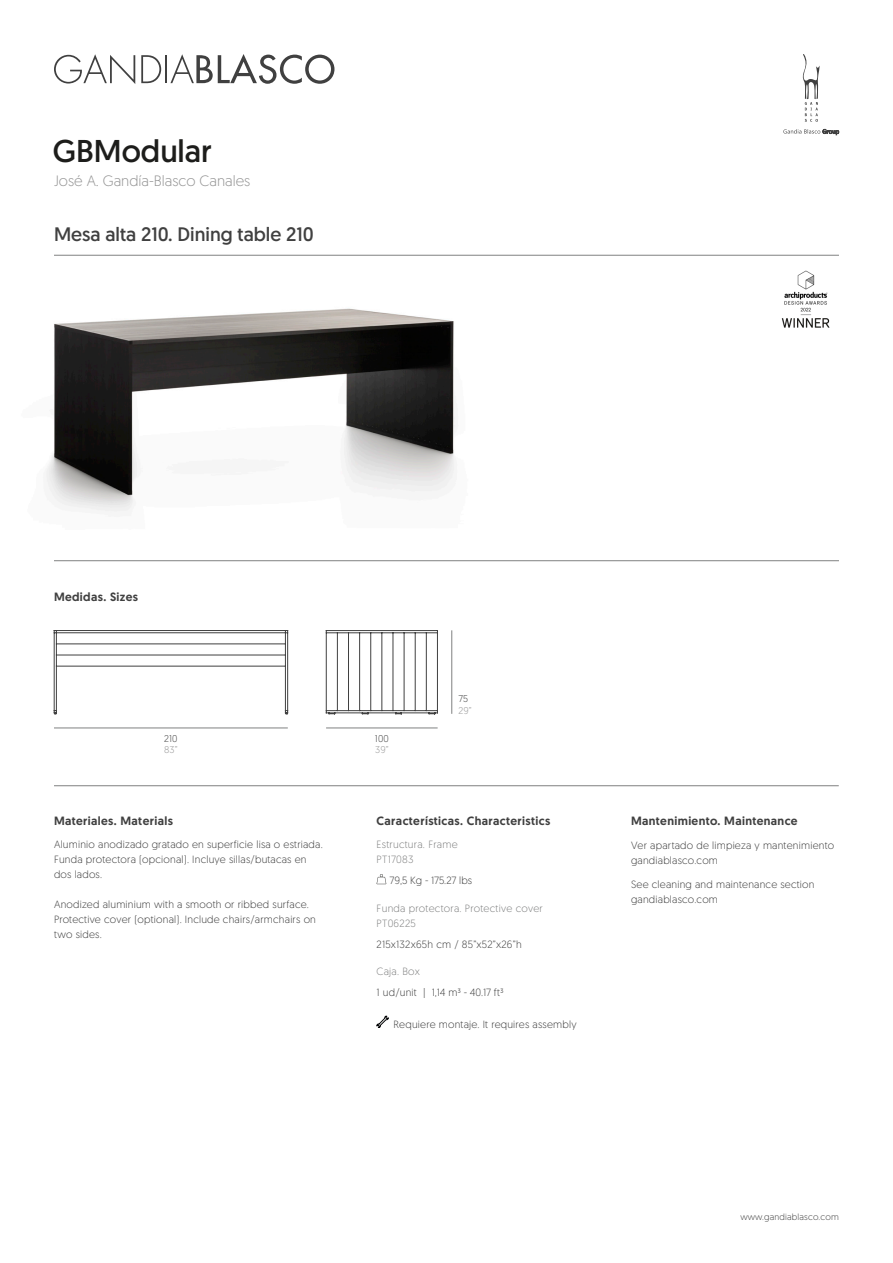
<style>
.page{position:relative;width:893px;height:1263px;background:#fff}
.page>*{position:absolute;margin:0;border:0;box-sizing:border-box;transform-origin:0 0}
.t1{font:31.5px "Geomanist";color:#1d1d1b}
.t2{font:19.5px "Geomanist";color:#404040}
.t3{font:300 15px "Geomanist";color:#959595}
.europa_ingles{font:500 12px "Geomanist";letter-spacing:.03em;color:#404040}
.tabla_titulo_negro{font:300 10.5px/15px "Geomanist";letter-spacing:.02em;color:#404040}
.t4{font:300 10.5px "Geomanist";letter-spacing:.025em;color:#808181}
.tabla_titulo_negro-2{font:300 10.5px "Geomanist";color:#404040}
.t5{font:300 9.75px "Geomanist";color:#979797}
.t6{font:300 9.75px "Geomanist";letter-spacing:.02em;color:#404040}
.t7{font:300 9px "Geomanist";letter-spacing:.02em;color:#404040}
</style>
<div class="page">
<img style="left:781px;top:270px;width:49px;height:58px">
<svg style="left:54px;top:54px;width:81px;height:30px"></svg>
<svg style="left:141px;top:55px;width:20px;height:28px"></svg>
<hr style="left:165px;top:55px;width:2px;height:28px;background:#404040">
<svg style="left:170px;top:54px;width:164px;height:30px"></svg>
<svg style="left:802px;top:54px;width:18px;height:68px"></svg>
<svg style="left:783px;top:129px;width:56px;height:6px"></svg>
<img style="left:46px;top:308px;width:410px;height:205px">
<hr style="left:54px;top:255px;width:785px;height:1px;background:#808181">
<hr style="left:54px;top:785px;width:785px;height:1px;background:#808181">
<hr style="left:54px;top:560px;width:785px;height:1px;background:#808181">
<hr style="left:54px;top:630px;width:1px;height:83px;background:#404040">
<hr style="left:54px;top:630px;width:234px;height:1px;background:#404040">
<hr style="left:287px;top:630px;width:1px;height:83px;background:#404040">
<hr style="left:285px;top:630px;width:1px;height:83px;background:#404040">
<hr style="left:54px;top:632px;width:234px;height:1px;background:#404040">
<hr style="left:56px;top:644px;width:229px;height:1px;background:#404040">
<hr style="left:56px;top:655px;width:229px;height:1px;background:#404040">
<hr style="left:56px;top:666px;width:229px;height:1px;background:#404040">
<hr style="left:56px;top:630px;width:1px;height:83px;background:#404040">
<hr style="left:451px;top:630px;width:1px;height:84px;background:#808181">
<hr style="left:326px;top:728px;width:112px;height:1px;background:#808181">
<hr style="left:326px;top:630px;width:111px;height:1px;background:#404040">
<hr style="left:437px;top:630px;width:1px;height:83px;background:#404040">
<hr style="left:326px;top:713px;width:111px;height:1px;background:#404040">
<hr style="left:326px;top:630px;width:1px;height:83px;background:#404040">
<hr style="left:326px;top:632px;width:111px;height:1px;background:#404040">
<hr style="left:326px;top:710px;width:111px;height:1px;background:#404040">
<hr style="left:426px;top:633px;width:1px;height:78px;background:#404040">
<hr style="left:415px;top:633px;width:1px;height:78px;background:#404040">
<hr style="left:404px;top:633px;width:1px;height:78px;background:#404040">
<hr style="left:393px;top:633px;width:1px;height:78px;background:#404040">
<hr style="left:382px;top:633px;width:1px;height:78px;background:#404040">
<hr style="left:370px;top:633px;width:1px;height:78px;background:#404040">
<hr style="left:359px;top:633px;width:1px;height:78px;background:#404040">
<hr style="left:348px;top:633px;width:1px;height:78px;background:#404040">
<hr style="left:337px;top:633px;width:1px;height:78px;background:#404040">
<hr style="left:54px;top:728px;width:234px;height:1px;background:#808181">
<svg style="left:377px;top:874px;width:9px;height:10px"></svg>
<svg style="left:377px;top:1016px;width:11px;height:12px"></svg>
<p class="t1" style="left:53px;top:130px;width:160px">GBModular</p>
<p class="t3" style="left:54px;top:171px;width:198px">José A. Gandía-Blasco Canales</p>
<p class="t2" style="left:54px;top:221px;width:261px">Mesa alta 210. Dining table 210</p>
<p class="europa_ingles" style="left:54px;top:588px;width:86px">Medidas. Sizes</p>
<p class="t6" style="left:164px;top:732px;width:15px">210</p>
<p class="t5" style="left:164px;top:744px;width:15px">83”</p>
<p class="t6" style="left:375px;top:732px;width:15px">100</p>
<p class="t5" style="left:375px;top:744px;width:15px">39”</p>
<p class="t6" style="left:458px;top:692px;width:11px">75</p>
<p class="t5" style="left:458px;top:704px;width:15px">29”</p>
<p class="europa_ingles" style="left:54px;top:813px;width:120px">Materiales. Materials</p>
<p class="europa_ingles" style="left:377px;top:813px;width:175px">Características. Characteristics</p>
<p class="europa_ingles" style="left:631px;top:813px;width:168px">Mantenimiento. Maintenance</p>
<p class="tabla_titulo_negro" style="left:631px;top:837px;width:205px">Ver apartado de limpieza y mantenimiento</p>
<p class="tabla_titulo_negro" style="left:631px;top:852px;width:88px">gandiablasco.com</p>
<p class="tabla_titulo_negro" style="left:631px;top:876px;width:185px">See cleaning and maintenance section</p>
<p class="tabla_titulo_negro" style="left:631px;top:891px;width:88px">gandiablasco.com</p>
<p class="tabla_titulo_negro" style="left:54px;top:837px;width:270px">Aluminio anodizado gratado en superficie lisa o estriada.</p>
<p class="tabla_titulo_negro" style="left:54px;top:852px;width:254px">Funda protectora (opcional). Incluye sillas/butacas en dos lados.</p>
<p class="tabla_titulo_negro" style="left:54px;top:896px;width:256px">Anodized aluminium with a smooth or ribbed surface.</p>
<p class="tabla_titulo_negro" style="left:54px;top:911px;width:263px">Protective cover (optional). Include chairs/armchairs on two sides.</p>
<p class="t4" style="left:377px;top:838px;width:83px">Estructura. Frame</p>
<p class="t4" style="left:377px;top:853px;width:38px">PT17083</p>
<p class="tabla_titulo_negro-2" style="left:389px;top:874px;width:84px">79,5 Kg - 175.27 lbs</p>
<p class="t4" style="left:377px;top:901px;width:168px">Funda protectora. Protective cover</p>
<p class="t4" style="left:377px;top:916px;width:41px">PT06225</p>
<p class="tabla_titulo_negro" style="left:377px;top:936px;width:147px">215x132x65h cm / 85”x52”x26”h</p>
<p class="t4" style="left:377px;top:965px;width:45px">Caja. Box</p>
<p class="tabla_titulo_negro" style="left:377px;top:985px;width:128px">1 ud/unit | 1,14 m³ - 40.17 ft³</p>
<p class="tabla_titulo_negro" style="left:393px;top:1016px;width:185px">Requiere montaje. It requires assembly</p>
<p class="t7" style="left:740px;top:1211px;width:100px">www.gandiablasco.com</p>
</div>
